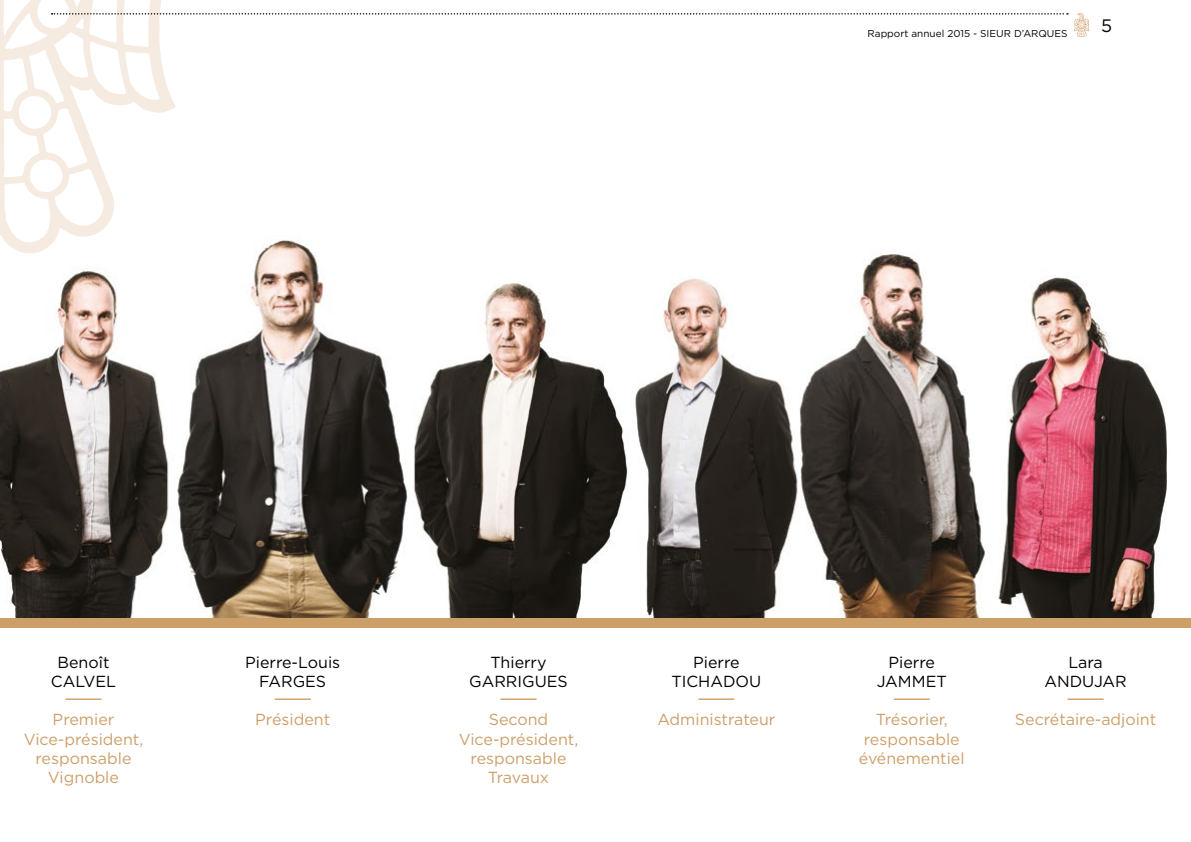
<style>
.page{position:relative;width:1191px;height:842px;background:#fff}
.page>*{position:absolute;margin:0;border:0;box-sizing:border-box;transform-origin:0 0}
.t1{font:18px "Gotham";color:#000}
.t2{font:16px/19.2px "Gotham";color:#cc9f69;text-align:center}
.t3{font:16px/19.2px "Gotham";color:#000;text-align:center}
.t4{font:10px "Gotham";color:#000}
</style>
<div class="page">
<img style="left:0;top:240px;width:1167px;height:378px">
<div style="left:0;top:618px;width:1191px;height:10px;background:#cc9f69"></div>
<svg style="left:0;top:0;width:176px;height:254px"></svg>
<hr style="left:65px;top:698px;width:36px;height:2px;background:#cc9f69">
<hr style="left:275px;top:698px;width:36px;height:2px;background:#cc9f69">
<hr style="left:500px;top:698px;width:36px;height:2px;background:#cc9f69">
<hr style="left:698px;top:698px;width:36px;height:2px;background:#cc9f69">
<hr style="left:893px;top:698px;width:36px;height:2px;background:#cc9f69">
<hr style="left:1067px;top:698px;width:36px;height:2px;background:#cc9f69">
<svg style="left:1074px;top:13px;width:15px;height:24px"></svg>
<svg style="left:52px;top:13px;width:1016px;height:2px"></svg>
<p class="t4" style="left:867px;top:27px;width:201px">Rapport annuel 2015 - SIEUR D’ARQUES</p>
<p class="t1" style="left:1101px;top:14px;width:13px">5</p>
<p class="t3" style="left:51px;top:652px;width:67px">Benoît<br>CALVEL</p>
<p class="t2" style="left:24px;top:710px;width:121px">Premier<br>Vice-président, responsable<br>Vignoble</p>
<p class="t3" style="left:245px;top:652px;width:97px">Pierre-Louis<br>FARGES</p>
<p class="t2" style="left:255px;top:710px;width:76px">Président</p>
<p class="t3" style="left:469px;top:652px;width:100px">Thierry<br>GARRIGUES</p>
<p class="t2" style="left:459px;top:710px;width:121px">Second<br>Vice-président, responsable<br>Travaux</p>
<p class="t3" style="left:671px;top:652px;width:91px">Pierre<br>TICHADOU</p>
<p class="t2" style="left:657px;top:710px;width:119px">Administrateur</p>
<p class="t3" style="left:876px;top:652px;width:71px">Pierre<br>JAMMET</p>
<p class="t2" style="left:859px;top:710px;width:107px">Trésorier, responsable événementiel</p>
<p class="t3" style="left:1044px;top:652px;width:84px">Lara<br>ANDUJAR</p>
<p class="t2" style="left:1015px;top:710px;width:143px">Secrétaire-adjoint</p>
</div>
